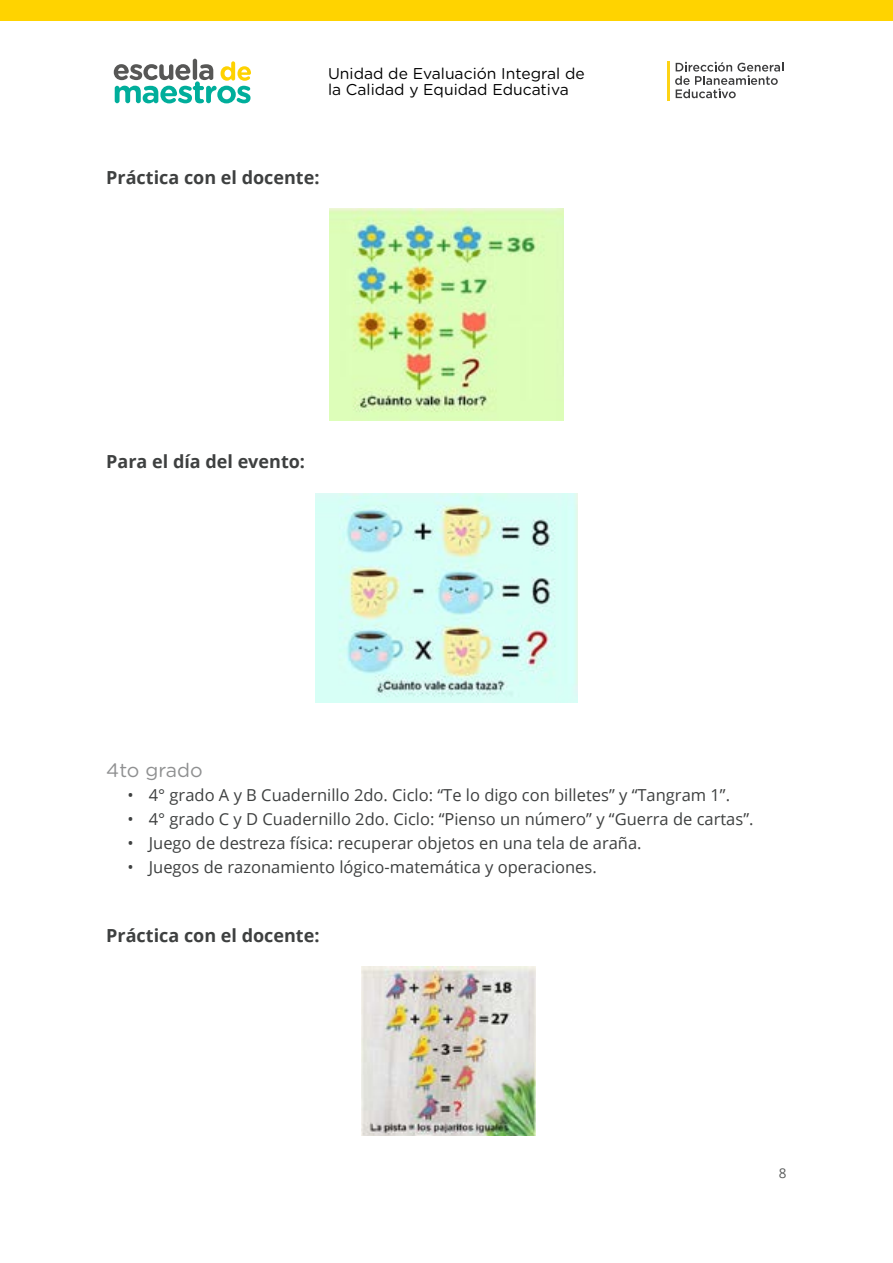
<style>
.page{position:relative;width:893px;height:1263px;background:#fff}
.page>*{position:absolute;margin:0;border:0;box-sizing:border-box;transform-origin:0 0}
.t1{font:19.5px "Gotham Rounded";color:#8f9091}
.t2{font:700 18px "Open Sans";color:#3e4040}
.t3{font:16.5px "Open Sans";color:#3e4040}
.t4{font:15.6px/16.2px "Gotham Rounded";color:#000}
.t5{font:13.5px "Open Sans";color:#5a5c5c}
</style>
<div class="page">
<div style="left:0;top:0;width:893px;height:21px;background:#ffd300"></div>
<hr style="left:193px;top:59px;width:4px;height:21px;background:#575756;border-radius:2px">
<svg style="left:114px;top:61px;width:137px;height:42px"></svg>
<hr style="left:668px;top:61px;width:2px;height:40px;background:#fdd315">
<svg style="left:675px;top:62px;width:108px;height:36px"></svg>
<img style="left:329px;top:208px;width:235px;height:212px">
<img style="left:316px;top:493px;width:261px;height:210px">
<img style="left:362px;top:966px;width:174px;height:170px">
<p class="t4" style="left:328px;top:64px;width:258px">Unidad de Evaluación Integral de la Calidad y Equidad Educativa</p>
<p class="t2" style="left:106px;top:165px;width:215px">Práctica con el docente:</p>
<p class="t2" style="left:106px;top:449px;width:200px">Para el día del evento:</p>
<p class="t1" style="left:106px;top:756px;width:98px">4to grado</p>
<p class="t3" style="left:128px;top:783px;width:604px">• 4° grado A y B Cuadernillo 2do. Ciclo: “Te lo digo con billetes” y “Tangram 1”.</p>
<p class="t3" style="left:128px;top:807px;width:627px">• 4° grado C y D Cuadernillo 2do. Ciclo: “Pienso un número” y “Guerra de cartas”.</p>
<p class="t3" style="left:128px;top:831px;width:516px">• Juego de destreza física: recuperar objetos en una tela de araña.</p>
<p class="t3" style="left:128px;top:855px;width:471px">• Juegos de razonamiento lógico-matemática y operaciones.</p>
<p class="t2" style="left:106px;top:923px;width:215px">Práctica con el docente:</p>
<p class="t5" style="left:779px;top:1163px;width:9px">8</p>
</div>
